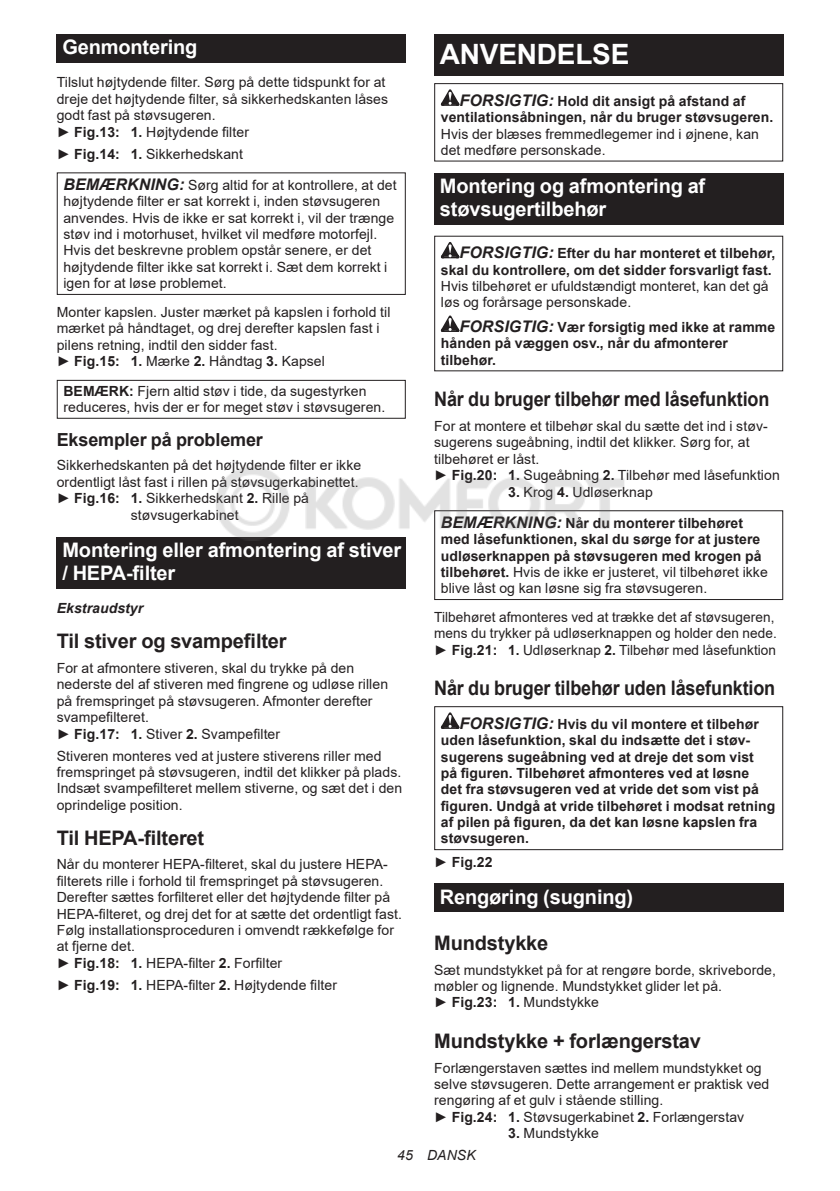
<style>
.page{position:relative;width:840px;height:1191px;background:#fff}
.page>*{position:absolute;margin:0;border:0;box-sizing:border-box;transform-origin:0 0}
.t1{font:700 28px "Arial";letter-spacing:-.01em;color:#fff}
.t2{font:700 20px/23.4px "Arial";letter-spacing:-.01em;color:#fff}
.t3{font:700 20px "Arial";letter-spacing:-.01em;color:#231f20}
.t4{font:700 20px "Arial";letter-spacing:-.01em;color:#231f20;scale:.9 1}
.t5{font:700 18px "Arial";letter-spacing:-.01em;color:#231f20}
.t6{font:14px/16.4px "Arial";letter-spacing:.005em;color:#231f20}
.t7{font:700 14px/16.4px "Arial";letter-spacing:.005em;color:#231f20}
.t8{font:italic 700 14px "Arial";letter-spacing:.005em;color:#231f20}
.t9{font:italic 14px "Arial";letter-spacing:.005em;color:#231f20}
.s1{font-weight:700}
.s2{font-weight:700;font-style:italic;font-size:16px}
.s3{font-style:italic;font-size:16px}
.s4{font-weight:400}
</style>
<div class="page">
<div style="left:57px;top:34px;width:348px;height:29px;background:#231f20"></div>
<div style="left:57px;top:172px;width:348px;height:123px;border:1px solid #231f20"></div>
<div style="left:57px;top:380px;width:348px;height:39px;border:1px solid #231f20"></div>
<div style="left:57px;top:536px;width:348px;height:52px;background:#231f20"></div>
<div style="left:434px;top:34px;width:348px;height:41px;background:#231f20"></div>
<svg style="left:440px;top:89px;width:19px;height:17px"></svg>
<div style="left:434px;top:83px;width:348px;height:79px;border:1px solid #231f20"></div>
<div style="left:434px;top:173px;width:348px;height:52px;background:#231f20"></div>
<svg style="left:440px;top:242px;width:19px;height:16px"></svg>
<svg style="left:440px;top:315px;width:19px;height:17px"></svg>
<div style="left:434px;top:510px;width:348px;height:90px;border:1px solid #231f20"></div>
<svg style="left:440px;top:712px;width:19px;height:17px"></svg>
<div style="left:434px;top:706px;width:348px;height:144px;border:1px solid #231f20"></div>
<div style="left:434px;top:883px;width:348px;height:29px;background:#231f20"></div>
<img style="left:210px;top:467px;width:419px;height:82px">
<h2 class="t2" style="left:62px;top:37px;width:136px">Genmontering</h2>
<p class="t6" style="left:57px;top:74px;width:333px">Tilslut højtydende filter. Sørg på dette tidspunkt for at dreje det højtydende filter, så sikkerhedskanten låses godt fast på støvsugeren.<br>► <span class="s1">Fig.13: 1.</span> Højtydende filter</p>
<p class="t6" style="left:57px;top:145px;width:188px">► <span class="s1">Fig.14: 1.</span> Sikkerhedskant</p>
<p class="t6" style="left:63px;top:178px;width:334px"><span class="s2">BEMÆRKNING:</span> Sørg altid for at kontrollere, at det højtydende filter er sat korrekt i, inden støvsugeren anvendes. Hvis de ikke er sat korrekt i, vil der trænge støv ind i motorhuset, hvilket vil medføre motorfejl.<br>Hvis det beskrevne problem opstår senere, er det højtydende filter ikke sat korrekt i. Sæt dem korrekt i igen for at løse problemet.</p>
<p class="t6" style="left:57px;top:304px;width:335px">Monter kapslen. Juster mærket på kapslen i forhold til mærket på håndtaget, og drej derefter kapslen fast i pilens retning, indtil den sidder fast.<br>► <span class="s1">Fig.15: 1.</span> Mærke <span class="s1">2.</span> Håndtag <span class="s1">3.</span> Kapsel</p>
<p class="t6" style="left:63px;top:384px;width:323px"><span class="s1">BEMÆRK:</span> Fjern altid støv i tide, da sugestyrken reduceres, hvis der er for meget støv i støvsugeren.</p>
<p class="t5" style="left:57px;top:432px;width:207px">Eksempler på problemer</p>
<p class="t6" style="left:57px;top:457px;width:306px">Sikkerhedskanten på det højtydende filter er ikke</p>
<p class="t6" style="left:57px;top:475px;width:303px">ordentligt låst fast i rillen på støvsugerkabinettet.</p>
<p class="t6" style="left:57px;top:490px;width:253px">► <span class="s1">Fig.16: 1.</span> Sikkerhedskant <span class="s1">2.</span> Rille på</p>
<p class="t6" style="left:131px;top:507px;width:109px">støvsugerkabinet</p>
<h2 class="t2" style="left:62px;top:539px;width:340px">Montering eller afmontering af stiver / HEPA-filter</h2>
<p class="t8" style="left:57px;top:603px;width:88px">Ekstraudstyr</p>
<h2 class="t3" style="left:57px;top:627px;width:231px">Til stiver og svampefilter</h2>
<p class="t6" style="left:57px;top:661px;width:333px">For at afmontere stiveren, skal du trykke på den nederste del af stiveren med fingrene og udløse rillen på fremspringet på støvsugeren. Afmonter derefter svampefilteret.<br>► <span class="s1">Fig.17: 1.</span> Stiver <span class="s1">2.</span> Svampefilter</p>
<p class="t6" style="left:57px;top:748px;width:347px">Stiveren monteres ved at justere stiverens riller med fremspringet på støvsugeren, indtil det klikker på plads.<br>Indsæt svampefilteret mellem stiverne, og sæt det i den oprindelige position.</p>
<h2 class="t3" style="left:57px;top:823px;width:149px">Til HEPA-filteret</h2>
<p class="t6" style="left:57px;top:856px;width:346px">Når du monterer HEPA-filteret, skal du justere HEPA&shy;filterets rille i forhold til fremspringet på støvsugeren.<br>Derefter sættes forfilteret eller det højtydende filter på HEPA-filteret, og drej det for at sætte det ordentligt fast.<br>Følg installationsproceduren i omvendt rækkefølge for at fjerne det.<br>► <span class="s1">Fig.18: 1.</span> HEPA-filter <span class="s1">2.</span> Forfilter</p>
<p class="t6" style="left:57px;top:976px;width:282px">► <span class="s1">Fig.19: 1.</span> HEPA-filter <span class="s1">2.</span> Højtydende filter</p>
<h1 class="t1" style="left:439px;top:43px;width:191px">ANVENDELSE</h1>
<p class="t7" style="left:440px;top:94px;width:334px;text-indent:19px"><span class="s3">FORSIGTIG:</span> Hold dit ansigt på afstand af ventilationsåbningen, når du bruger støvsugeren.</p>
<p class="t6" style="left:440px;top:127px;width:319px">Hvis der blæses fremmedlegemer ind i øjnene, kan det medføre personskade.</p>
<h2 class="t2" style="left:439px;top:176px;width:267px">Montering og afmontering af støvsugertilbehør</h2>
<p class="t7" style="left:440px;top:246px;width:336px;text-align:right"><span class="s3">FORSIGTIG:</span> Efter du har monteret et tilbehør, skal du kontrollere, om det sidder forsvarligt fast.</p>
<p class="t6" style="left:440px;top:279px;width:329px">Hvis tilbehøret er ufuldstændigt monteret, kan det gå løs og forårsage personskade.</p>
<p class="t7" style="left:440px;top:320px;width:336px;text-indent:19px"><span class="s3">FORSIGTIG:</span> Vær forsigtig med ikke at ramme hånden på væggen osv., når du afmonterer tilbehør.</p>
<h2 class="t4" style="left:434px;top:391px;width:374px">Når du bruger tilbehør med låsefunktion</h2>
<p class="t6" style="left:434px;top:419px;width:347px">For at montere et tilbehør skal du sætte det ind i støv&shy;sugerens sugeåbning, indtil det klikker. Sørg for, at tilbehøret er låst.<br>► <span class="s1">Fig.20: 1.</span> Sugeåbning <span class="s1">2.</span> Tilbehør med låsefunktion</p>
<p class="t6" style="left:508px;top:484px;width:146px"><span class="s1">3.</span> Krog <span class="s1">4.</span> Udløserknap</p>
<p class="t7" style="left:440px;top:516px;width:328px"><span class="s3">BEMÆRKNING:</span> Når du monterer tilbehøret med låsefunktionen, skal du sørge for at justere udløserknappen på støvsugeren med krogen på tilbehøret. <span class="s4">Hvis de ikke er justeret, vil tilbehøret ikke blive låst og kan løsne sig fra støvsugeren.</span></p>
<p class="t6" style="left:434px;top:610px;width:344px">Tilbehøret afmonteres ved at trække det af støvsugeren, mens du trykker på udløserknappen og holder den nede. ► <span class="s1">Fig.21: 1.</span> Udløserknap <span class="s1">2.</span> Tilbehør med låsefunktion</p>
<h2 class="t4" style="left:434px;top:680px;width:380px">Når du bruger tilbehør uden låsefunktion</h2>
<p class="t7" style="left:440px;top:717px;width:336px;text-indent:19px"><span class="s3">FORSIGTIG:</span> Hvis du vil montere et tilbehør uden låsefunktion, skal du indsætte det i støv&shy;sugerens sugeåbning ved at dreje det som vist<br>på figuren. Tilbehøret afmonteres ved at løsne<br>det fra støvsugeren ved at vride det som vist på figuren. Undgå at vride tilbehøret i modsat retning af pilen på figuren, da det kan løsne kapslen fra støvsugeren.</p>
<p class="t7" style="left:434px;top:854px;width:60px"><span class="s4">►</span> Fig.22</p>
<h2 class="t2" style="left:439px;top:886px;width:195px">Rengøring (sugning)</h2>
<h2 class="t3" style="left:434px;top:934px;width:116px">Mundstykke</h2>
<p class="t6" style="left:434px;top:962px;width:343px">Sæt mundstykket på for at rengøre borde, skriveborde, møbler og lignende. Mundstykket glider let på.<br>► <span class="s1">Fig.23: 1.</span> Mundstykke</p>
<h2 class="t3" style="left:434px;top:1032px;width:268px">Mundstykke + forlængerstav</h2>
<p class="t6" style="left:434px;top:1060px;width:336px">Forlængerstaven sættes ind mellem mundstykket og selve støvsugeren. Dette arrangement er praktisk ved rengøring af et gulv i stående stilling.<br>► <span class="s1">Fig.24: 1.</span> Støvsugerkabinet <span class="s1">2.</span> Forlængerstav</p>
<p class="t6" style="left:508px;top:1126px;width:92px"><span class="s1">3.</span> Mundstykke</p>
<p class="t9" style="left:397px;top:1147px;width:80px">45 DANSK</p>
</div>
